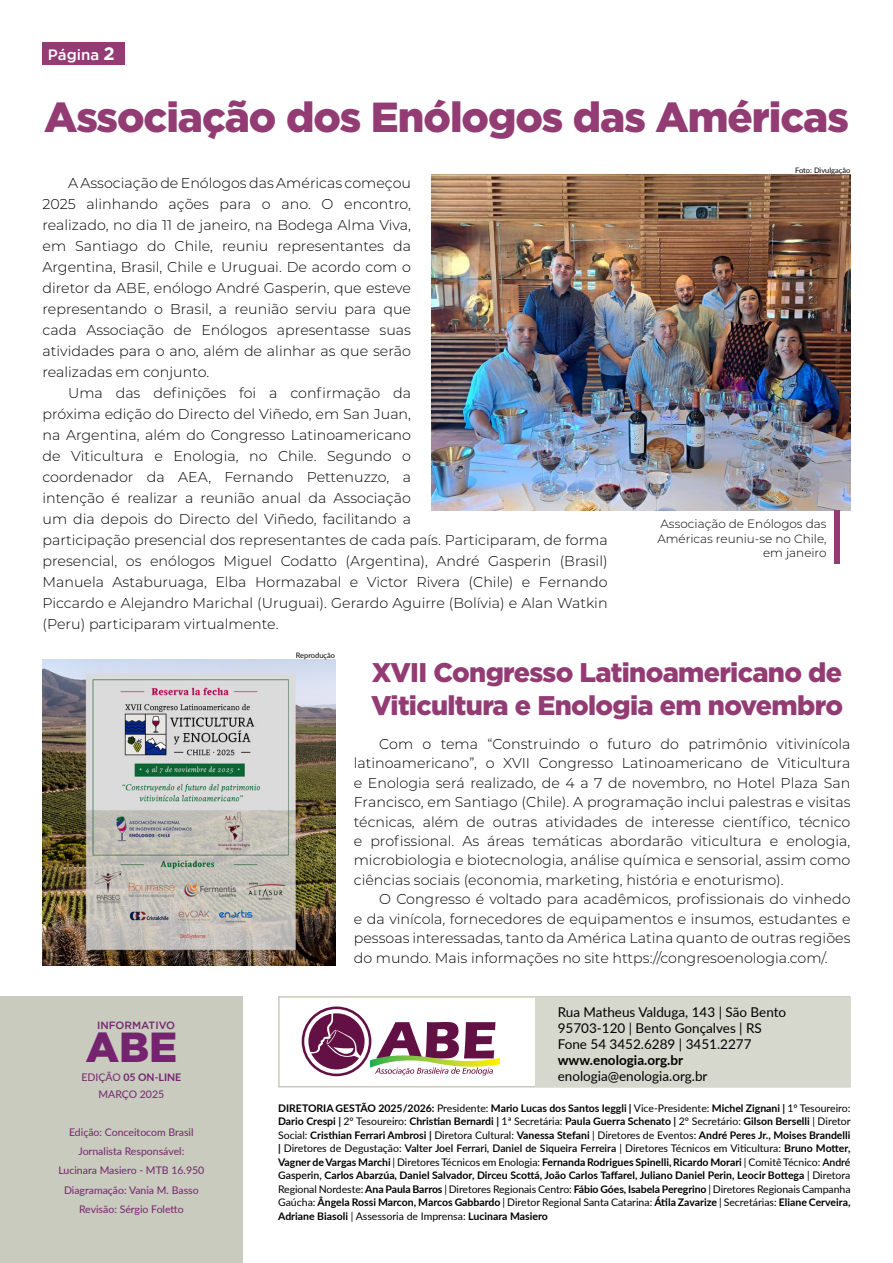
<style>
.page{position:relative;width:893px;height:1263px;background:#fff}
.page>*{position:absolute;margin:0;border:0;box-sizing:border-box;transform-origin:0 0}
.t1{font:900 42px "Gotham";letter-spacing:-.025em;color:#933c74}
.t2{font:900 42px "Gotham";color:#74246f}
.t3{font:900 27px/32.4px "Gotham";letter-spacing:-.025em;color:#933c74}
.t4{font:500 15px "Gotham";color:#fff}
.t5{font:300 14.25px/21px "Montserrat";color:#000;text-align:justify}
.t6{font:13.5px/16.2px "Lato";color:#000}
.t7{font:700 13.5px "Lato";color:#000}
.t8{font:300 12px/14.4px "Montserrat";color:#000;text-align:right}
.t9{font:700 10.5px/13.5px "Lato";color:#000;text-align:justify}
.t10{font:10.5px/19.2px "Lato";color:#74246f;text-align:center}
.t11{font:500 10.5px "Gotham";color:#74246f}
.t12{font:7.5px "Lato";color:#000}
.s1{font-weight:700;font-size:18px}
.s2{font-weight:700}
.s3{font-weight:400}
.s4{font-weight:600}
</style>
<div class="page">
<div style="left:0;top:996px;width:243px;height:267px;background:#c8cbbd"></div>
<div style="left:278px;top:996px;width:572px;height:91px;border:2px solid #c8cbbd"></div>
<div style="left:535px;top:997px;width:315px;height:90px;background:#d6d8ce"></div>
<svg style="left:302px;top:1006px;width:198px;height:70px"></svg>
<div style="left:43px;top:43px;width:82px;height:22px;background:#933c74"></div>
<img style="left:432px;top:174px;width:418px;height:336px">
<img style="left:43px;top:659px;width:293px;height:307px">
<div style="left:834px;top:510px;width:6px;height:54px;background:#933c74"></div>
<p class="t4" style="left:48px;top:46px;width:68px">Página <span class="s1">2</span></p>
<h1 class="t1" style="left:44px;top:93px;width:806px">Associação dos Enólogos das Américas</h1>
<p class="t5" style="left:43px;top:172px;width:370px;text-indent:26px">A Associação de Enólogos das Américas começou 2025 alinhando ações para o ano. O encontro, realizado, no dia 11 de janeiro, na Bodega Alma Viva, em Santiago do Chile, reuniu representantes da Argentina, Brasil, Chile e Uruguai. De acordo com o diretor da ABE, enólogo André Gasperin, que esteve representando o Brasil, a reunião serviu para que cada Associação de Enólogos apresentasse suas atividades para o ano, além de alinhar as que serão realizadas em conjunto.</p>
<p class="t5" style="left:43px;top:382px;width:567px;text-align:left;text-indent:26px">Uma das definições foi a confirmação da<br>próxima edição do Directo del Viñedo, em San Juan,<br>na Argentina, além do Congresso Latinoamericano<br>de Viticultura e Enologia, no Chile. Segundo o<br>coordenador da AEA, Fernando Pettenuzzo, a<br>intenção é realizar a reunião anual da Associação<br>um dia depois do Directo del Viñedo, facilitando a<br>participação presencial dos representantes de cada país. Participaram, de forma presencial, os enólogos Miguel Codatto (Argentina), André Gasperin (Brasil)<br>Manuela Astaburuaga, Elba Hormazabal e Victor Rivera (Chile) e Fernando Piccardo e Alejandro Marichal (Uruguai). Gerardo Aguirre (Bolívia) e Alan Watkin (Peru) participaram virtualmente.</p>
<p class="t12" style="left:296px;top:650px;width:41px">Reprodução</p>
<p class="t12" style="left:795px;top:165px;width:57px">Foto: Divulgação</p>
<p class="t8" style="left:657px;top:517px;width:171px">Associação de Enólogos das<br>Américas reuniu-se no Chile, em janeiro</p>
<h2 class="t3" style="left:371px;top:656px;width:474px">XVII Congresso Latinoamericano de<br>Viticultura e Enologia em novembro</h2>
<p class="t11" style="left:97px;top:1019px;width:79px">INFORMATIVO</p>
<h1 class="t2" style="left:86px;top:1023px;width:93px">ABE</h1>
<p class="t10" style="left:81px;top:1068px;width:101px;line-height:16.8px">EDIÇÃO <span class="s2">05 ON-LINE<br></span>MARÇO 2025</p>
<p class="t10" style="left:58px;top:1122px;width:147px">Edição: Conceitocom Brasil<br>Jornalista Responsável:<br>Lucinara Masiero - MTB 16.950<br>Diagramação: Vania M. Basso<br>Revisão: Sérgio Foletto</p>
<p class="t5" style="left:354px;top:733px;width:498px;line-height:19.5px;text-indent:26px">Com o tema “Construindo o futuro do patrimônio vitivinícola latinoamericano”, o XVII Congresso Latinoamericano de Viticultura e Enologia será realizado, de 4 a 7 de novembro, no Hotel Plaza San Francisco, em Santiago (Chile). A programação inclui palestras e visitas técnicas, além de outras atividades de interesse científico, técnico e profissional. As áreas temáticas abordarão viticultura e enologia, microbiologia e biotecnologia, análise química e sensorial, assim como ciências sociais (economia, marketing, história e enoturismo).</p>
<p class="t5" style="left:354px;top:889px;width:498px;line-height:19.5px;text-indent:26px">O Congresso é voltado para acadêmicos, profissionais do vinhedo e da vinícola, fornecedores de equipamentos e insumos, estudantes e pessoas interessadas, tanto da América Latina quanto de outras regiões do mundo. Mais informações no site https://congresoenologia.com/.</p>
<p class="t6" style="left:558px;top:1003px;width:230px">Rua Matheus Valduga, 143 | São Bento<br>95703-120 | Bento Gonçalves | RS<br>Fone 54 3452.6289 | 3451.2277</p>
<p class="t7" style="left:558px;top:1050px;width:127px">www.enologia.org.br</p>
<p class="t6" style="left:558px;top:1068px;width:151px">enologia@enologia.org.br</p>
<p class="t9" style="left:278px;top:1101px;width:574px">DIRETORIA GESTÃO 2025/2026: <span class="s3">Presidente:</span> Mario Lucas dos Santos Ieggli | <span class="s3">Vice-Presidente:</span> Michel Zignani | <span class="s3">1º Tesoureiro:<br></span>Dario Crespi | <span class="s3">2º Tesoureiro:</span> Christian Bernardi | <span class="s3">1ª Secretária:</span> Paula Guerra Schenato | <span class="s3">2º Secretário:</span> Gilson Berselli <span class="s3">| Diretor Social:</span> Cristhian Ferrari Ambrosi | <span class="s3">Diretora Cultural:</span> Vanessa Stefani <span class="s3">| Diretores de Eventos:</span> André Peres Jr., Moises Brandelli | <span class="s3">Diretores de Degustação:</span> <span class="s4">Valter Joel Ferrari, Daniel de Siqueira Ferreira</span> <span class="s3">| Diretores Técnicos em Viticultura:</span> Bruno Motter, Vagner de Vargas Marchi <span class="s3">| Diretores Técnicos em Enologia:</span> Fernanda Rodrigues Spinelli, Ricardo Morari <span class="s3">| Comitê Técnico:</span> <span class="s4">André Gasperin,</span> Carlos Abarzúa, Daniel Salvador, Dirceu Scottá, João Carlos Taffarel, Juliano Daniel Perin, Leocir Bottega <span class="s3">| Diretora Regional Nordeste:</span> Ana Paula Barros <span class="s3">| Diretores Regionais Centro:</span> Fábio Góes, Isabela Peregrino <span class="s3">| Diretores Regionais Campanha Gaúcha:</span> Ângela Rossi Marcon, Marcos Gabbardo <span class="s3">| Diretor Regional Santa Catarina:</span> Átila Zavarize <span class="s3">| Secretárias:</span> Eliane Cerveira, Adriane Biasoli <span class="s3">| Assessoria de Imprensa:</span> Lucinara Masiero</p>
</div>
